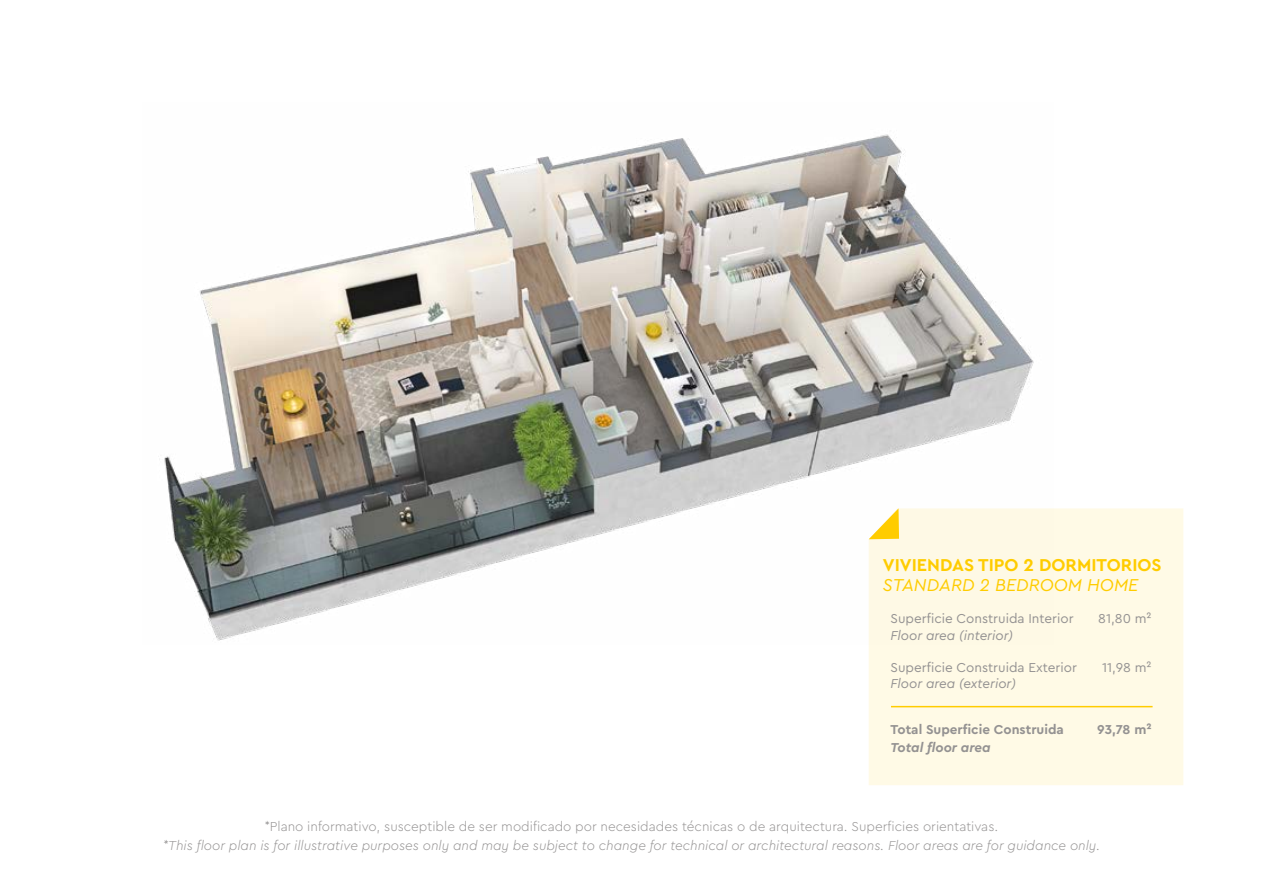
<style>
.page{position:relative;width:1263px;height:893px;background:#fff}
.page>*{position:absolute;margin:0;border:0;box-sizing:border-box;transform-origin:0 0}
.t1{font:700 18px "Cera Pro";color:#fc0}
.t2{font:italic 18px "Cera Pro";color:#fc0}
.t3{font:italic 300 13.5px "Cera Pro";color:#949292}
.t4{font:300 13.5px "Cera Pro";color:#949292}
.t5{font:13.5px "Cera Pro";color:#949292}
.t6{font:italic 13.5px "Cera Pro";color:#949292}
.t7{font:700 13.5px "Cera Pro";color:#949292}
.t8{font:italic 700 13.5px "Cera Pro";color:#949292}
</style>
<div class="page">
<img style="left:164px;top:134px;width:870px;height:507px">
<div style="left:869px;top:508px;width:314px;height:277px;background:#fffae6"></div>
<svg style="left:869px;top:508px;width:30px;height:31px"></svg>
<hr style="left:891px;top:706px;width:261px;height:1px;background:#fc0">
<h1 class="t1" style="left:883px;top:552px;width:280px">VIVIENDAS TIPO 2 DORMITORIOS</h1>
<h1 class="t2" style="left:883px;top:573px;width:257px">STANDARD 2 BEDROOM HOME</h1>
<p class="t5" style="left:890px;top:609px;width:185px">Superficie Construida Interior</p>
<p class="t5" style="left:1098px;top:609px;width:55px">81,80 m²</p>
<p class="t6" style="left:890px;top:627px;width:124px">Floor area (interior)</p>
<p class="t5" style="left:890px;top:658px;width:188px">Superficie Construida Exterior</p>
<p class="t5" style="left:1102px;top:658px;width:51px">11,98 m²</p>
<p class="t6" style="left:890px;top:675px;width:127px">Floor area (exterior)</p>
<p class="t7" style="left:890px;top:721px;width:175px">Total Superficie Construida</p>
<p class="t7" style="left:1097px;top:721px;width:56px">93,78 m²</p>
<p class="t8" style="left:890px;top:738px;width:102px">Total floor area</p>
<p class="t4" style="left:265px;top:818px;width:735px">*Plano informativo, susceptible de ser modificado por necesidades técnicas o de arquitectura. Superficies orientativas.</p>
<p class="t3" style="left:163px;top:837px;width:939px">*This floor plan is for illustrative purposes only and may be subject to change for technical or architectural reasons. Floor areas are for guidance only.</p>
</div>
